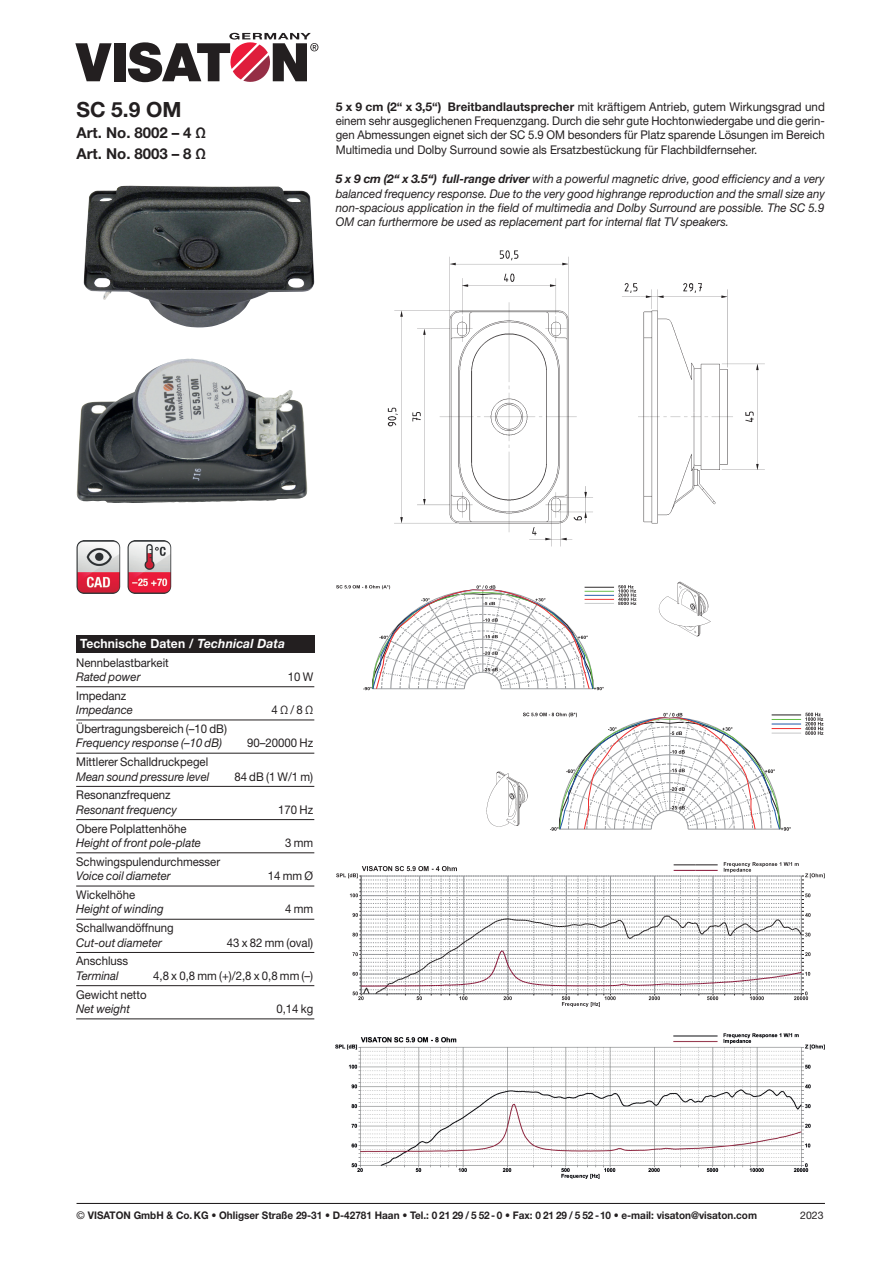
<style>
.page{position:relative;width:893px;height:1263px;background:#fff}
.page>*{position:absolute;margin:0;border:0;box-sizing:border-box;transform-origin:0 0}
.t1{font:700 21px "Helvetica Neue LT Std";color:#231f20}
.t2{font:700 15px/21px "Helvetica Neue LT Std";color:#231f20}
.t3{font:700 12.75px "Helvetica Neue LT Std";letter-spacing:.01em;color:#fff;scale:.95 1}
.t4{font:italic 12px/14.4px "Helvetica Neue LT Std";color:#231f20;text-align:justify;scale:.95 1}
.t5{font:12px/14.4px "Helvetica Neue LT Std";color:#231f20;text-align:justify;scale:.96 1}
.t6{font:12px "Helvetica Neue LT Std";color:#231f20;scale:.95 1}
.t7{font:700 10.5px "Helvetica Neue LT Std";color:#231f20;scale:.95 1}
.t8{font:10.5px "Helvetica Neue LT Std";color:#231f20}
.s1{font-weight:700}
.s2{font-style:italic}
.s3{font-weight:400}
</style>
<div class="page">
<svg style="left:75px;top:43px;width:37px;height:38px"></svg>
<div style="left:114px;top:43px;width:11px;height:38px;background:#231f20"></div>
<svg style="left:128px;top:33px;width:190px;height:50px"></svg>
<hr style="left:77px;top:1203px;width:748px;height:1px;background:#231f20">
<div style="left:76px;top:636px;width:238px;height:17px;background:#231f20"></div>
<hr style="left:76px;top:686px;width:238px;height:1px;background:#231f20">
<hr style="left:76px;top:720px;width:238px;height:1px;background:#231f20">
<hr style="left:76px;top:753px;width:238px;height:1px;background:#231f20">
<hr style="left:76px;top:786px;width:238px;height:1px;background:#231f20">
<hr style="left:76px;top:819px;width:238px;height:1px;background:#231f20">
<hr style="left:76px;top:852px;width:238px;height:1px;background:#231f20">
<hr style="left:76px;top:886px;width:238px;height:1px;background:#231f20">
<hr style="left:76px;top:919px;width:238px;height:1px;background:#231f20">
<hr style="left:76px;top:952px;width:238px;height:1px;background:#231f20">
<hr style="left:76px;top:985px;width:238px;height:1px;background:#231f20">
<hr style="left:76px;top:1019px;width:238px;height:1px;background:#231f20">
<img style="left:77px;top:540px;width:43px;height:54px">
<img style="left:128px;top:540px;width:43px;height:54px">
<img style="left:387px;top:250px;width:378px;height:297px">
<img style="left:84px;top:186px;width:230px;height:141px">
<img style="left:76px;top:359px;width:231px;height:144px">
<img style="left:336px;top:1033px;width:489px;height:145px">
<svg style="left:336px;top:862px;width:489px;height:145px"></svg>
<svg style="left:336px;top:585px;width:487px;height:246px"></svg>
<img style="left:658px;top:581px;width:54px;height:55px">
<img style="left:486px;top:772px;width:43px;height:55px">
<h1 class="t1" style="left:77px;top:97px;width:106px">SC 5.9 OM</h1>
<p class="t2" style="left:77px;top:122px;width:131px">Art. No. 8002 – 4 Ω<br>Art. No. 8003 – 8 Ω</p>
<p class="t5" style="left:336px;top:99px;width:511px"><span class="s1">5 x 9 cm (2“ x 3,5“) Breitbandlautsprecher</span> mit kräftigem Antrieb, gutem Wirkungsgrad und einem sehr ausgeglichenen Frequenzgang. Durch die sehr gute Hochtonwiedergabe und die gerin&shy;gen Abmessungen eignet sich der SC 5.9 OM besonders für Platz sparende Lösungen im Bereich Multimedia und Dolby Surround sowie als Ersatzbestückung für Flachbildfernseher.</p>
<p class="t4" style="left:336px;top:172px;width:516px"><span class="s1">5 x 9 cm (2“ x 3.5“) full-range driver</span> with a powerful magnetic drive, good efficiency and a very balanced frequency response. Due to the very good highrange reproduction and the small size any non-spacious application in the field of multimedia and Dolby Surround are possible. The SC 5.9<br>OM can furthermore be used as replacement part for internal flat TV speakers.</p>
<p class="t3" style="left:80px;top:635px;width:217px">Technische Daten / <span class="s2">Technical Data</span></p>
<p class="t6" style="left:76px;top:655px;width:99px">Nennbelastbarkeit</p>
<p class="t4" style="left:76px;top:669px;width:69px">Rated power</p>
<p class="t6" style="left:288px;top:669px;width:28px">10 W</p>
<p class="t6" style="left:76px;top:688px;width:54px">Impedanz</p>
<p class="t4" style="left:76px;top:702px;width:61px">Impedance</p>
<p class="t6" style="left:271px;top:703px;width:45px">4 Ω / 8 Ω</p>
<p class="t6" style="left:76px;top:721px;width:160px">Übertragungsbereich (–10 dB)</p>
<p class="t4" style="left:76px;top:736px;width:155px">Frequency response (–10 dB)</p>
<p class="t6" style="left:247px;top:736px;width:71px">90–20000 Hz</p>
<p class="t6" style="left:76px;top:755px;width:141px">Mittlerer Schalldruckpegel</p>
<p class="t4" style="left:76px;top:769px;width:142px">Mean sound pressure level</p>
<p class="t6" style="left:234px;top:769px;width:84px">84 dB (1 W/1 m)</p>
<p class="t6" style="left:76px;top:788px;width:101px">Resonanzfrequenz</p>
<p class="t4" style="left:76px;top:802px;width:108px">Resonant frequency</p>
<p class="t6" style="left:278px;top:802px;width:38px">170 Hz</p>
<p class="t6" style="left:76px;top:821px;width:118px">Obere Polplattenhöhe</p>
<p class="t4" style="left:76px;top:835px;width:133px">Height of front pole-plate</p>
<p class="t6" style="left:285px;top:836px;width:31px">3 mm</p>
<p class="t6" style="left:76px;top:854px;width:153px">Schwingspulendurchmesser</p>
<p class="t4" style="left:76px;top:868px;width:101px">Voice coil diameter</p>
<p class="t6" style="left:268px;top:869px;width:49px">14 mm Ø</p>
<p class="t6" style="left:76px;top:887px;width:64px">Wickelhöhe</p>
<p class="t4" style="left:76px;top:902px;width:94px">Height of winding</p>
<p class="t6" style="left:285px;top:902px;width:31px">4 mm</p>
<p class="t6" style="left:76px;top:921px;width:104px">Schallwandöffnung</p>
<p class="t4" style="left:76px;top:935px;width:92px">Cut-out diameter</p>
<p class="t6" style="left:227px;top:935px;width:92px">43 x 82 mm (oval)</p>
<p class="t6" style="left:76px;top:954px;width:56px">Anschluss</p>
<p class="t4" style="left:76px;top:968px;width:46px">Terminal</p>
<p class="t6" style="left:153px;top:968px;width:170px">4,8 x 0,8 mm (+)/2,8 x 0,8 mm (–)</p>
<p class="t6" style="left:76px;top:987px;width:76px">Gewicht netto</p>
<p class="t4" style="left:76px;top:1001px;width:58px">Net weight</p>
<p class="t6" style="left:276px;top:1002px;width:40px">0,14 kg</p>
<p class="t7" style="left:77px;top:1209px;width:718px"><span class="s3">©</span> VISATON GmbH &amp; Co. KG • Ohligser Straße 29-31 • D-42781 Haan • Tel.: 0 21 29 / 5 52- 0 • Fax: 0 21 29 / 5 52 -10 • e-mail: visaton@visaton.com</p>
<p class="t8" style="left:800px;top:1209px;width:25px">2023</p>
</div>
